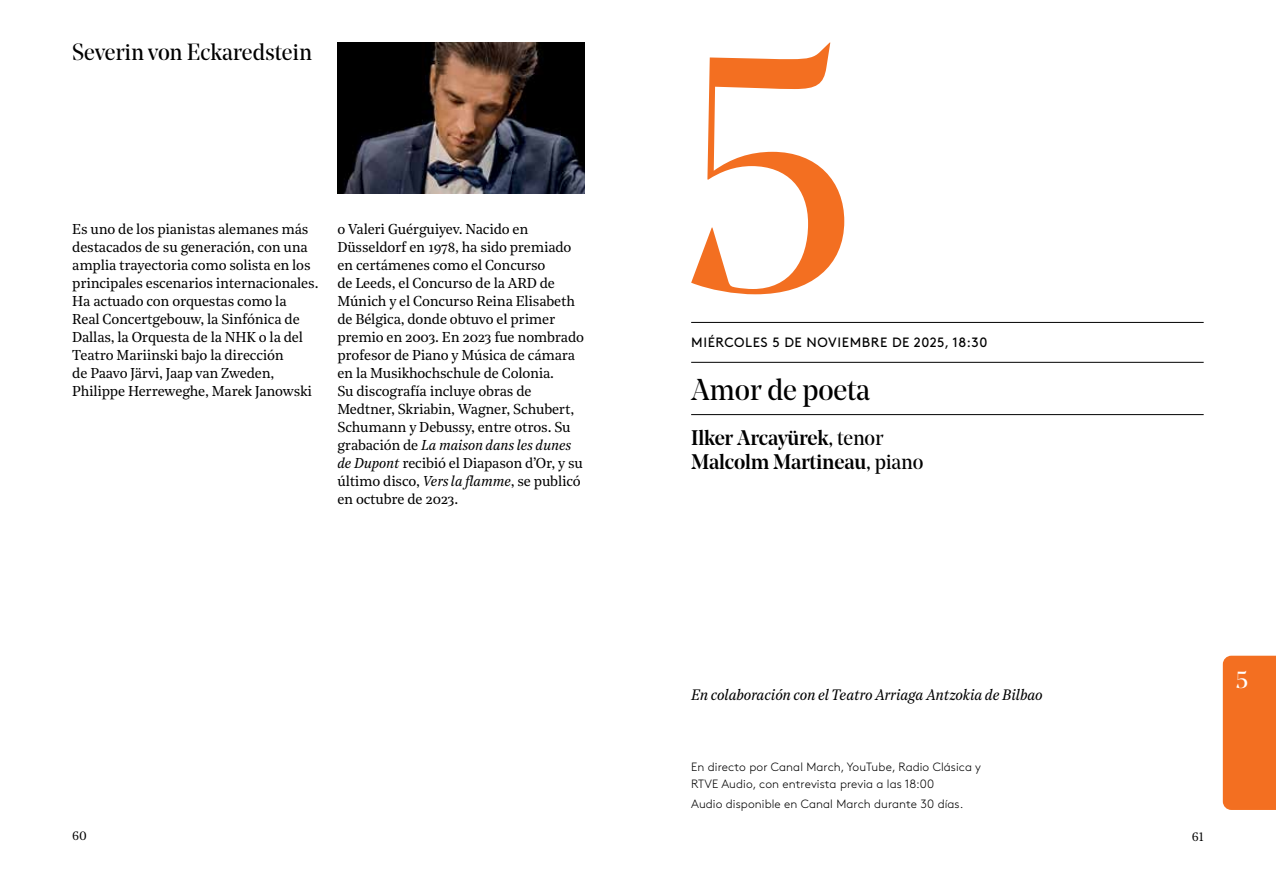
<style>
.page{position:relative;width:1276px;height:872px;background:#fff}
.page>*{position:absolute;margin:0;border:0;box-sizing:border-box;transform-origin:0 0}
.t1{font:30px "Noe Display";letter-spacing:-.01em;color:#000}
.t2{font:23.25px "Noe Display";letter-spacing:-.005em;color:#000}
.t3{font:23.25px "Noe Display";color:#fff}
.t4{font:500 21px/24px "Noe Display";letter-spacing:-.01em;color:#000}
.t5{font:italic 15px "Noe Text";letter-spacing:-.02em;color:#000}
.t6{font:14.25px/18px "Noe Text";letter-spacing:-.015em;color:#000}
.t7{font:13.5px "Brown Pro";letter-spacing:.04em;color:#000}
.t8{font:300 12px/16.5px "Brown Pro";letter-spacing:.005em;color:#000}
.t9{font:12px "Noe Text";color:#000}
.s1{font-style:italic}
.s2{font-weight:400}
</style>
<div class="page">
<div style="left:1222px;top:655px;width:54px;height:155px;background:#f36f21"></div>
<img style="left:337px;top:43px;width:248px;height:151px">
<hr style="left:691px;top:322px;width:512px;height:1px;background:#000">
<hr style="left:691px;top:362px;width:512px;height:1px;background:#000">
<hr style="left:691px;top:414px;width:512px;height:1px;background:#000">
<svg style="left:691px;top:43px;width:153px;height:251px"></svg>
<h2 class="t2" style="left:72px;top:37px;width:241px">Severin von Eckaredstein</h2>
<p class="t6" style="left:72px;top:219px;width:248px">Es uno de los pianistas alemanes más destacados de su generación, con una amplia trayectoria como solista en los principales escenarios internacionales.<br>Ha actuado con orquestas como la<br>Real Concertgebouw, la Sinfónica de Dallas, la Orquesta de la NHK o la del Teatro Mariinski bajo la dirección<br>de Paavo Järvi, Jaap van Zweden, Philippe Herreweghe, Marek Janowski</p>
<p class="t6" style="left:337px;top:219px;width:248px">o Valeri Guérguiyev. Nacido en Düsseldorf en 1978, ha sido premiado en certámenes como el Concurso<br>de Leeds, el Concurso de la ARD de Múnich y el Concurso Reina Elisabeth de Bélgica, donde obtuvo el primer premio en 2003. En 2023 fue nombrado profesor de Piano y Música de cámara en la Musikhochschule de Colonia.<br>Su discografía incluye obras de Medtner, Skriabin, Wagner, Schubert, Schumann y Debussy, entre otros. Su grabación de <span class="s1">La maison dans les dunes de Dupont</span> recibió el Diapason d’Or, y su último disco, <span class="s1">Vers la flamme</span>, se publicó en octubre de 2023.</p>
<p class="t7" style="left:691px;top:332px;width:298px">MIÉRCOLES 5 DE NOVIEMBRE DE 2025, 18:30</p>
<h1 class="t1" style="left:691px;top:371px;width:180px">Amor de poeta</h1>
<h3 class="t4" style="left:691px;top:425px;width:234px">Ilker Arcayürek<span class="s2">, tenor<br></span>Malcolm Martineau<span class="s2">, piano</span></h3>
<p class="t5" style="left:691px;top:684px;width:353px">En colaboración con el Teatro Arriaga Antzokia de Bilbao</p>
<p class="t8" style="left:691px;top:757px;width:291px">En directo por Canal March, YouTube, Radio Clásica y<br>RTVE Audio, con entrevista previa a las 18:00</p>
<p class="t8" style="left:691px;top:795px;width:274px">Audio disponible en Canal March durante 30 días.</p>
<p class="t9" style="left:72px;top:826px;width:16px">60</p>
<p class="t9" style="left:1191px;top:827px;width:13px">61</p>
<h2 class="t3" style="left:1235px;top:665px;width:14px">5</h2>
</div>
